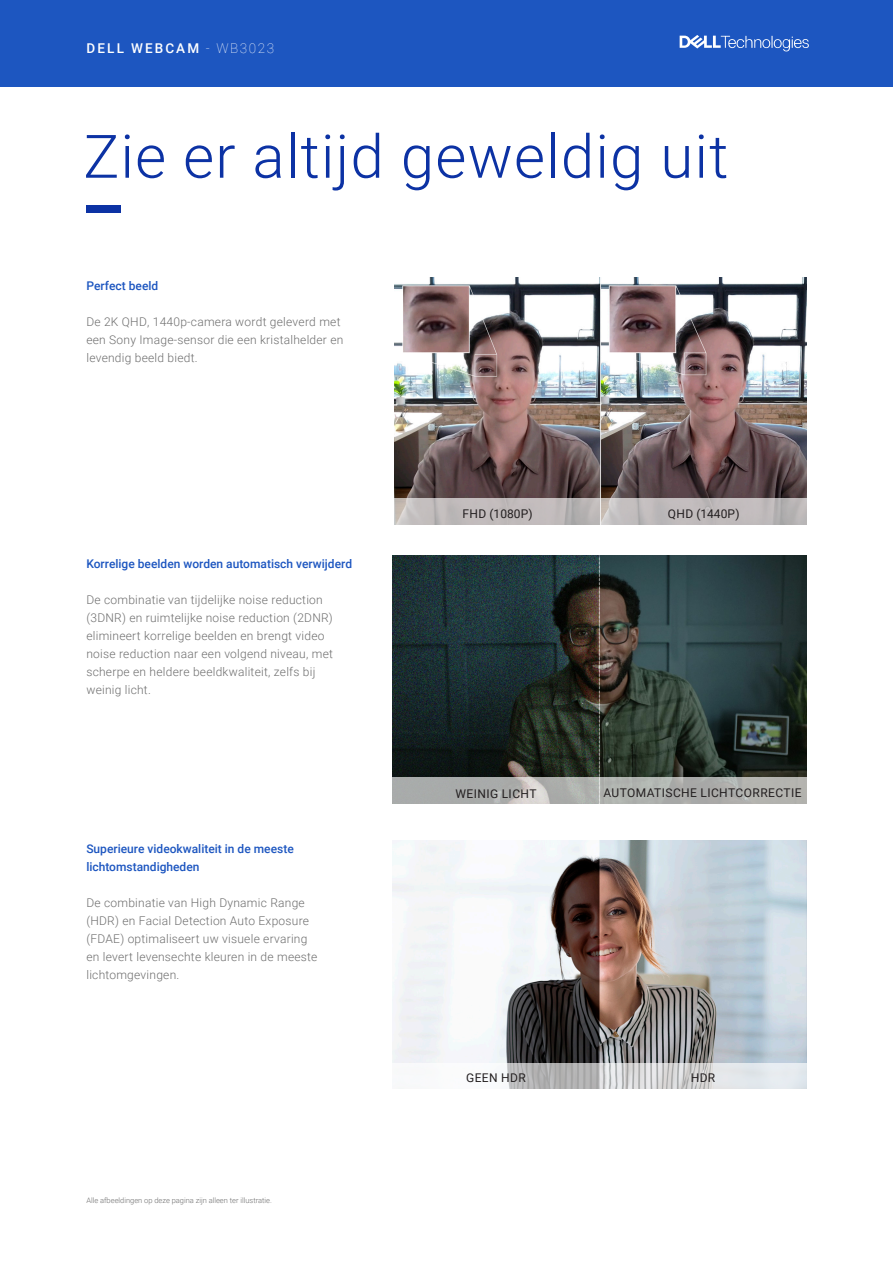
<style>
.page{position:relative;width:893px;height:1263px;background:#fff}
.page>*{position:absolute;margin:0;border:0;box-sizing:border-box;transform-origin:0 0}
.t1{font:300 60px "Roboto";letter-spacing:.02em;color:#0c32a4}
.t2{font:500 13.5px "Roboto";letter-spacing:.155em;color:#fff}
.t3{font:300 12px/18px "Roboto";letter-spacing:.02em;color:#6e6e6e}
.t4{font:500 12px/18px "Roboto";color:#1d56c0}
.Label{font:12px "Roboto";letter-spacing:.035em;color:#231f20}
.Label-2{font:12px "Roboto";letter-spacing:.005em;color:#231f20}
.Label-3{font:12px "Roboto";letter-spacing:.01em;color:#231f20}
.t5{font:300 7.5px "Roboto";color:#6e6e6e}
.s1{font-weight:100}
</style>
<div class="page">
<img style="left:392px;top:555px;width:415px;height:223px">
<svg style="left:392px;top:778px;width:415px;height:26px;background:#afb1ae"></svg>
<hr style="left:599px;top:556px;width:1px;height:248px;background:#fff">
<img style="left:392px;top:840px;width:415px;height:223px">
<svg style="left:507px;top:1063px;width:300px;height:26px;background:#cdced0"></svg>
<img style="left:394px;top:278px;width:412px;height:221px">
<svg style="left:394px;top:499px;width:413px;height:26px;background:#bfbaba"></svg>
<div style="left:86px;top:205px;width:35px;height:7px;background:#0c32a4"></div>
<div style="left:0;top:0;width:893px;height:86px;background:#1d56c0"></div>
<svg style="left:680px;top:35px;width:129px;height:16px"></svg>
<p class="t2" style="left:87px;top:39px;width:189px">DELL WEBCAM <span class="s1">- WB3023</span></p>
<p class="t1" style="left:83px;top:114px;width:646px">Zie er altijd geweldig uit</p>
<p class="t4" style="left:86px;top:277px;width:73px">Perfect beeld</p>
<p class="t3" style="left:86px;top:313px;width:259px">De 2K QHD, 1440p-camera wordt geleverd met een Sony Image-sensor die een kristalhelder en levendig beeld biedt.</p>
<p class="t4" style="left:86px;top:554px;width:267px">Korrelige beelden worden automatisch verwijderd</p>
<p class="t3" style="left:86px;top:590px;width:248px">De combinatie van tijdelijke noise reduction (3DNR) en ruimtelijke noise reduction (2DNR) elimineert korrelige beelden en brengt video noise reduction naar een volgend niveau, met scherpe en heldere beeldkwaliteit, zelfs bij weinig licht.</p>
<p class="t4" style="left:86px;top:839px;width:209px">Superieure videokwaliteit in de meeste lichtomstandigheden</p>
<p class="t3" style="left:86px;top:893px;width:233px">De combinatie van High Dynamic Range (HDR) en Facial Detection Auto Exposure (FDAE) optimaliseert uw visuele ervaring en levert levensechte kleuren in de meeste lichtomgevingen.</p>
<p class="t5" style="left:86px;top:1195px;width:187px">Alle afbeeldingen op deze pagina zijn alleen ter illustratie.</p>
<p class="Label-2" style="left:462px;top:505px;width:72px">FHD (1080P)</p>
<p class="Label-3" style="left:668px;top:505px;width:73px">QHD (1440P)</p>
<p class="Label" style="left:456px;top:785px;width:82px">WEINIG LICHT</p>
<p class="Label" style="left:603px;top:784px;width:200px">AUTOMATISCHE LICHTCORRECTIE</p>
<p class="Label" style="left:466px;top:1069px;width:61px">GEEN HDR</p>
<p class="Label" style="left:691px;top:1069px;width:26px">HDR</p>
</div>
